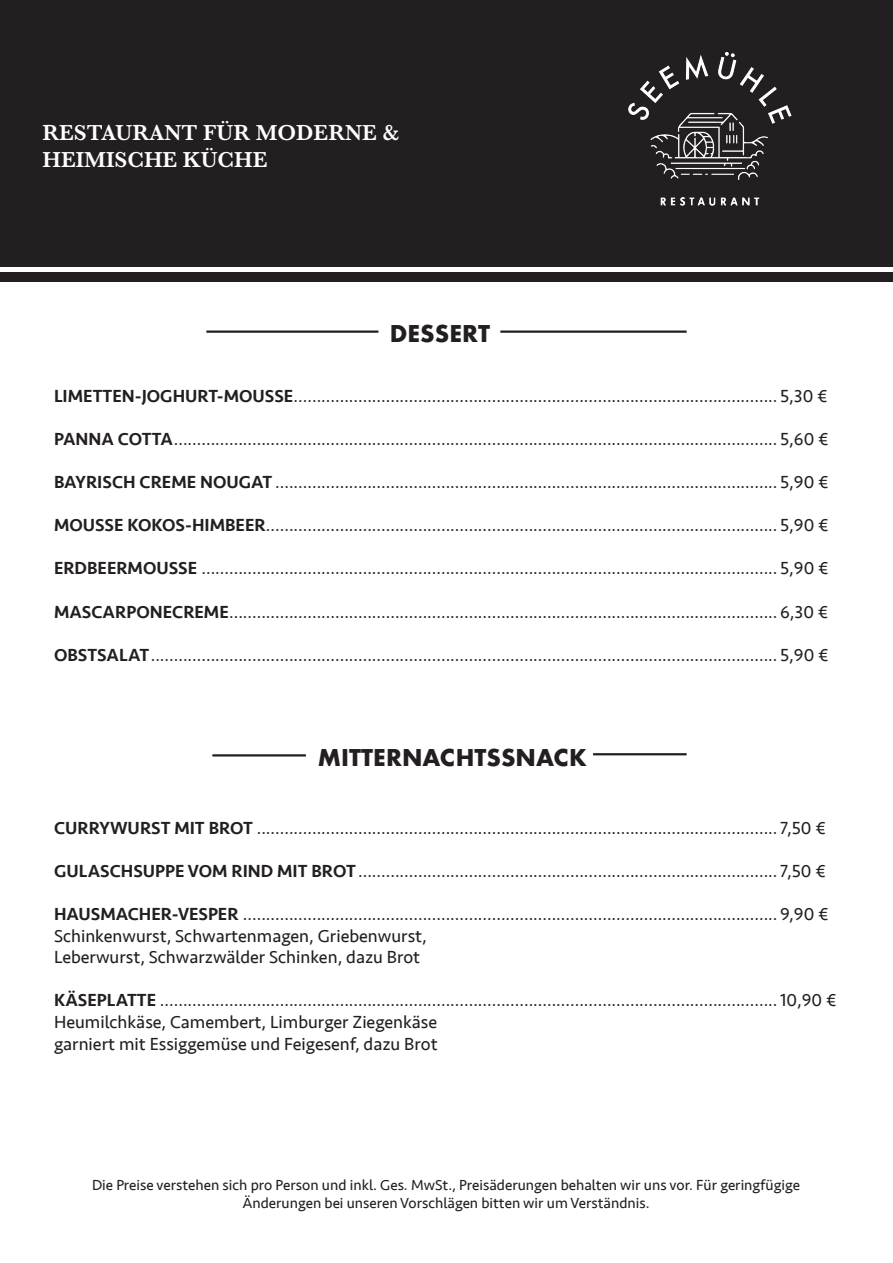
<style>
.page{position:relative;width:893px;height:1263px;background:#fff}
.page>*{position:absolute;margin:0;border:0;box-sizing:border-box;transform-origin:0 0}
.t1{font:600 22.5px/27px "Baskerville";color:#fff}
.t2{font:700 22.5px "Futura";color:#231f20}
.t3{font:18px "Seravek";color:#231f20}
.t4{font:15px/18px "Seravek";color:#231f20;text-align:center}
.s1{font-weight:500}
</style>
<div class="page">
<div style="left:0;top:0;width:893px;height:267px;background:#231f20"></div>
<img style="left:628px;top:52px;width:164px;height:154px">
<div style="left:0;top:272px;width:893px;height:10px;background:#231f20"></div>
<div style="left:587px;top:11px;width:246px;height:246px;border:20px solid #231f20;border-radius:50%"></div>
<hr style="left:206px;top:330px;width:172px;height:3px;background:#231f20">
<hr style="left:500px;top:330px;width:187px;height:3px;background:#231f20">
<hr style="left:212px;top:754px;width:94px;height:2px;background:#231f20">
<hr style="left:593px;top:753px;width:94px;height:2px;background:#231f20">
<p class="t1" style="left:42px;top:119px;width:358px">RESTAURANT FÜR MODERNE &amp;<br>HEIMISCHE KÜCHE</p>
<p class="t2" style="left:390px;top:317px;width:102px">DESSERT</p>
<p class="t3" style="left:54px;top:382px;width:775px"><span class="s1">LIMETTEN-JOGHURT-MOUSSE</span>......................................................................................................... 5,30 €</p>
<p class="t3" style="left:54px;top:425px;width:776px"><span class="s1">PANNA COTTA</span>................................................................................................................................... 5,60 €</p>
<p class="t3" style="left:54px;top:468px;width:776px"><span class="s1">BAYRISCH CREME NOUGAT</span> ............................................................................................................. 5,90 €</p>
<p class="t3" style="left:54px;top:511px;width:776px"><span class="s1">MOUSSE KOKOS-HIMBEER</span>............................................................................................................... 5,90 €</p>
<p class="t3" style="left:54px;top:554px;width:776px"><span class="s1">ERDBEERMOUSSE</span> ............................................................................................................................. 5,90 €</p>
<p class="t3" style="left:54px;top:598px;width:776px"><span class="s1">MASCARPONECREME</span>....................................................................................................................... 6,30 €</p>
<p class="t3" style="left:54px;top:641px;width:776px"><span class="s1">OBSTSALAT</span>........................................................................................................................................ 5,90 €</p>
<p class="t2" style="left:318px;top:741px;width:271px">MITTERNACHTSSNACK</p>
<p class="t3" style="left:54px;top:814px;width:774px"><span class="s1">CURRYWURST MIT BROT</span> ................................................................................................................. 7,50 €</p>
<p class="t3" style="left:54px;top:857px;width:774px"><span class="s1">GULASCHSUPPE VOM RIND MIT BROT</span>........................................................................................... 7,50 €</p>
<p class="t3" style="left:54px;top:900px;width:776px"><span class="s1">HAUSMACHER-VESPER</span> .................................................................................................................... 9,90 €</p>
<p class="t3" style="left:54px;top:922px;width:374px">Schinkenwurst, Schwartenmagen, Griebenwurst,</p>
<p class="t3" style="left:54px;top:943px;width:368px">Leberwurst, Schwarzwälder Schinken, dazu Brot</p>
<p class="t3" style="left:54px;top:986px;width:784px"><span class="s1">KÄSEPLATTE</span> ......................................................................................................................................10,90 €</p>
<p class="t3" style="left:54px;top:1008px;width:385px">Heumilchkäse, Camembert, Limburger Ziegenkäse</p>
<p class="t3" style="left:54px;top:1030px;width:385px">garniert mit Essiggemüse und Feigesenf, dazu Brot</p>
<p class="t4" style="left:92px;top:1176px;width:709px">Die Preise verstehen sich pro Person und inkl. Ges. MwSt., Preisäderungen behalten wir uns vor. Für geringfügige<br>Änderungen bei unseren Vorschlägen bitten wir um Verständnis.</p>
</div>
